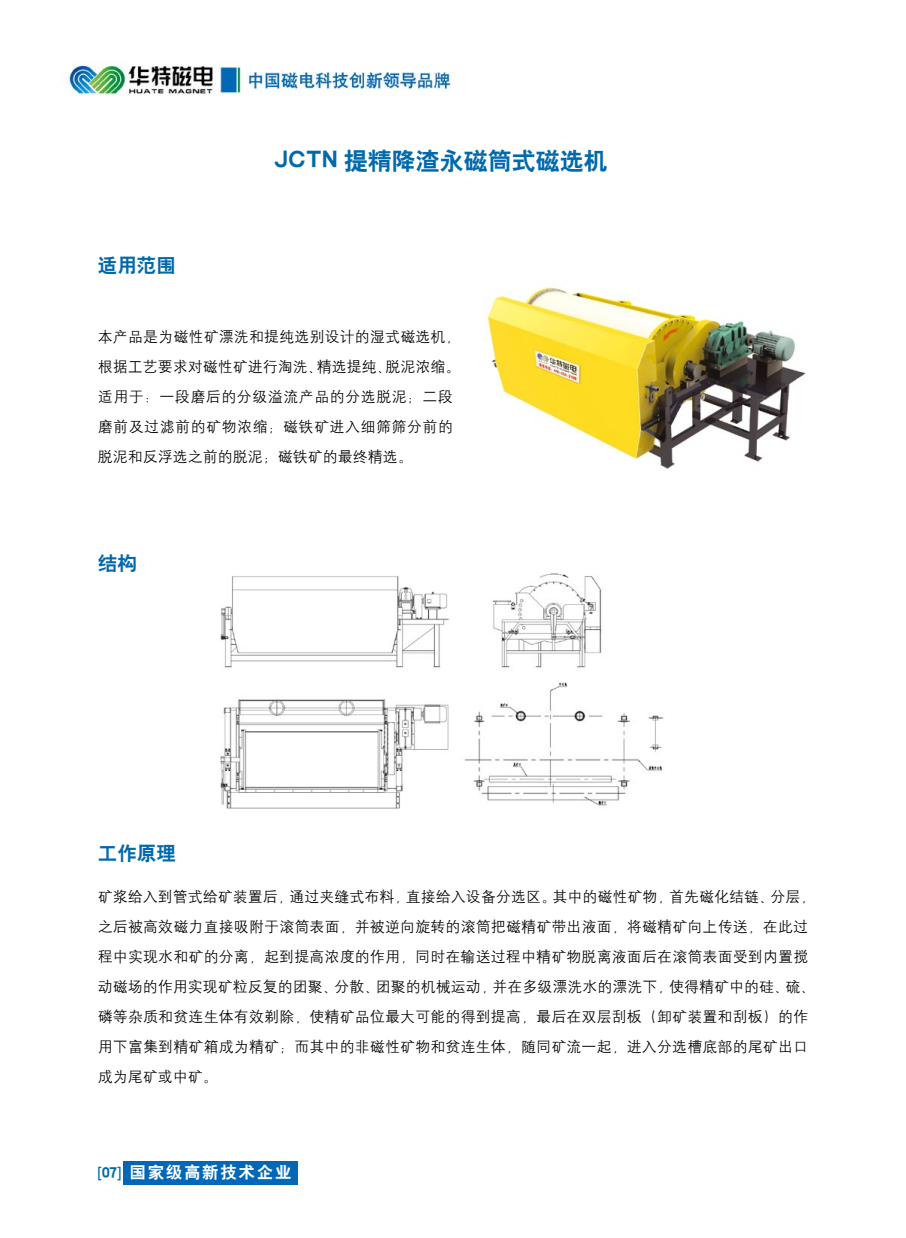
<style>
.page{position:relative;width:906px;height:1238px;background:#fff}
.page>*{position:absolute;margin:0;border:0;box-sizing:border-box;transform-origin:0 0}
.t1{font:24px "H Yb 2 gj";color:#0069ac}
.t2{font:19.5px "H Yb 2 gj";color:#0069ac}
.t3{font:16.5px "H Yb 2 gj";letter-spacing:.1em;color:#fff}
.t4{font:15px/30px "H Yg 2 gj";letter-spacing:.01em;color:#000}
.s1{font-size:15px;color:#0069ac}
</style>
<div class="page">
<img style="left:63px;top:61px;width:422px;height:1124px">
<div style="left:123px;top:1161px;width:175px;height:23px;background:#0068b7"></div>
<img style="left:486px;top:287px;width:320px;height:182px">
<img style="left:208px;top:563px;width:455px;height:253px">
<h2 class="t2" style="left:98px;top:255px;width:79px">适用范围</h2>
<h1 class="t1" style="left:274px;top:149px;width:336px">JCTN 提精降渣永磁筒式磁选机</h1>
<p class="t4" style="left:98px;top:321px;width:364px">本产品是为磁性矿漂洗和提纯选别设计的湿式磁选机，根据工艺要求对磁性矿进行淘洗、精选提纯、脱泥浓缩。适用于：一段磨后的分级溢流产品的分选脱泥；二段磨前及过滤前的矿物浓缩；磁铁矿进入细筛筛分前的脱泥和反浮选之前的脱泥；磁铁矿的最终精选。</p>
<h2 class="t2" style="left:98px;top:553px;width:40px">结构</h2>
<h2 class="t2" style="left:98px;top:843px;width:79px">工作原理</h2>
<p class="t4" style="left:98px;top:881px;width:719px">矿浆给入到管式给矿装置后，通过夹缝式布料，直接给入设备分选区。其中的磁性矿物，首先磁化结链、分层，之后被高效磁力直接吸附于滚筒表面，并被逆向旋转的滚筒把磁精矿带出液面，将磁精矿向上传送，在此过程中实现水和矿的分离，起到提高浓度的作用，同时在输送过程中精矿物脱离液面后在滚筒表面受到内置搅动磁场的作用实现矿粒反复的团聚、分散、团聚的机械运动，并在多级漂洗水的漂洗下，使得精矿中的硅、硫、磷等杂质和贫连生体有效剃除，使精矿品位最大可能的得到提高，最后在双层刮板（卸矿装置和刮板）的作用下富集到精矿箱成为精矿；而其中的非磁性矿物和贫连生体，随同矿流一起，进入分选槽底部的尾矿出口成为尾矿或中矿。</p>
<p class="t3" style="left:98px;top:1164px;width:195px"><span class="s1">[07]</span> 国家级高新技术企业</p>
</div>
